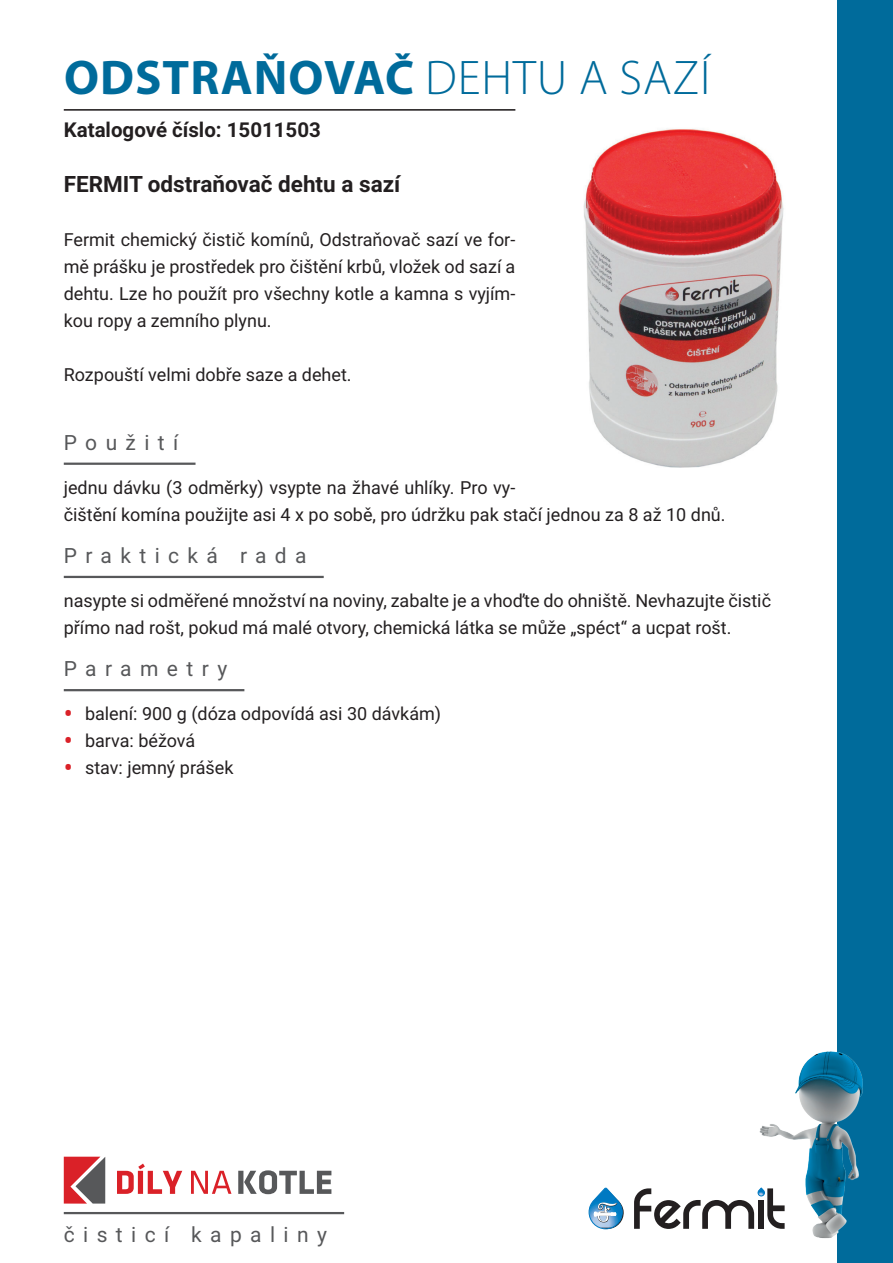
<style>
.page{position:relative;width:893px;height:1263px;background:#fff}
.page>*{position:absolute;margin:0;border:0;box-sizing:border-box;transform-origin:0 0}
.t1{font:700 48.9px "Myriad Pro";letter-spacing:.02em;color:#006b9b}
.t2{font:700 22.5px "Roboto";color:#231f20}
.t3{font:21px "Roboto";letter-spacing:.4em;color:#57585a}
.t4{font:700 20.55px "Roboto";color:#231f20}
.t5{font:18px/27px "Roboto";color:#231f20}
.s1{font-weight:300}
.s2{font-size:27px;color:#da2128}
</style>
<div class="page">
<img style="left:583px;top:129px;width:201px;height:339px">
<hr style="left:64px;top:109px;width:451px;height:2px;background:#231f20">
<hr style="left:64px;top:463px;width:132px;height:2px;background:#57585a">
<hr style="left:64px;top:576px;width:260px;height:2px;background:#57585a">
<hr style="left:64px;top:689px;width:180px;height:2px;background:#57585a">
<svg style="left:64px;top:1157px;width:41px;height:46px;background:#a75357"></svg>
<svg style="left:191px;top:1171px;width:40px;height:23px"></svg>
<svg style="left:117px;top:1163px;width:65px;height:31px"></svg>
<svg style="left:238px;top:1170px;width:93px;height:24px"></svg>
<hr style="left:64px;top:1212px;width:280px;height:2px;background:#57585a">
<svg style="left:589px;top:1188px;width:35px;height:41px"></svg>
<svg style="left:634px;top:1188px;width:121px;height:41px"></svg>
<div style="left:837px;top:0;width:56px;height:1263px;background:#006b9b"></div>
<img style="left:757px;top:1051px;width:106px;height:188px">
<h1 class="t1" style="left:64px;top:46px;width:647px">ODSTRAŇOVAČ <span class="s1">DEHTU A SAZÍ</span></h1>
<p class="t4" style="left:64px;top:116px;width:259px">Katalogové číslo: 15011503</p>
<p class="t2" style="left:64px;top:168px;width:338px">FERMIT odstraňovač dehtu a sazí</p>
<p class="t5" style="left:64px;top:225px;width:453px;text-align:justify">Fermit chemický čistič komínů, Odstraňovač sazí ve for&shy;mě prášku je prostředek pro čištění krbů, vložek od sazí a dehtu. Lze ho použít pro všechny kotle a kamna s vyjím&shy;kou ropy a zemního plynu.</p>
<p class="t5" style="left:64px;top:360px;width:289px">Rozpouští velmi dobře saze a dehet.</p>
<p class="t3" style="left:64px;top:428px;width:116px">Použití</p>
<p class="t5" style="left:64px;top:473px;width:663px">jednu dávku (3 odměrky) vsypte na žhavé uhlíky. Pro vy-<br>čištění komína použijte asi 4 x po sobě, pro údržku pak stačí jednou za 8 až 10 dnů.</p>
<p class="t3" style="left:64px;top:541px;width:244px">Praktická rada</p>
<p class="t5" style="left:64px;top:586px;width:709px">nasypte si odměřené množství na noviny, zabalte je a vhoďte do ohniště. Nevhazujte čistič přímo nad rošt, pokud má malé otvory, chemická látka se může „spéct“ a ucpat rošt.</p>
<p class="t3" style="left:64px;top:654px;width:165px">Parametry</p>
<p class="t5" style="left:64px;top:700px;width:379px"><span class="s2">•</span> balení: 900 g (dóza odpovídá asi 30 dávkám)</p>
<p class="t5" style="left:64px;top:727px;width:133px"><span class="s2">•</span> barva: béžová</p>
<p class="t5" style="left:64px;top:754px;width:171px"><span class="s2">•</span> stav: jemný prášek</p>
<p class="t3" style="left:64px;top:1219px;width:265px">čisticí kapaliny</p>
</div>
